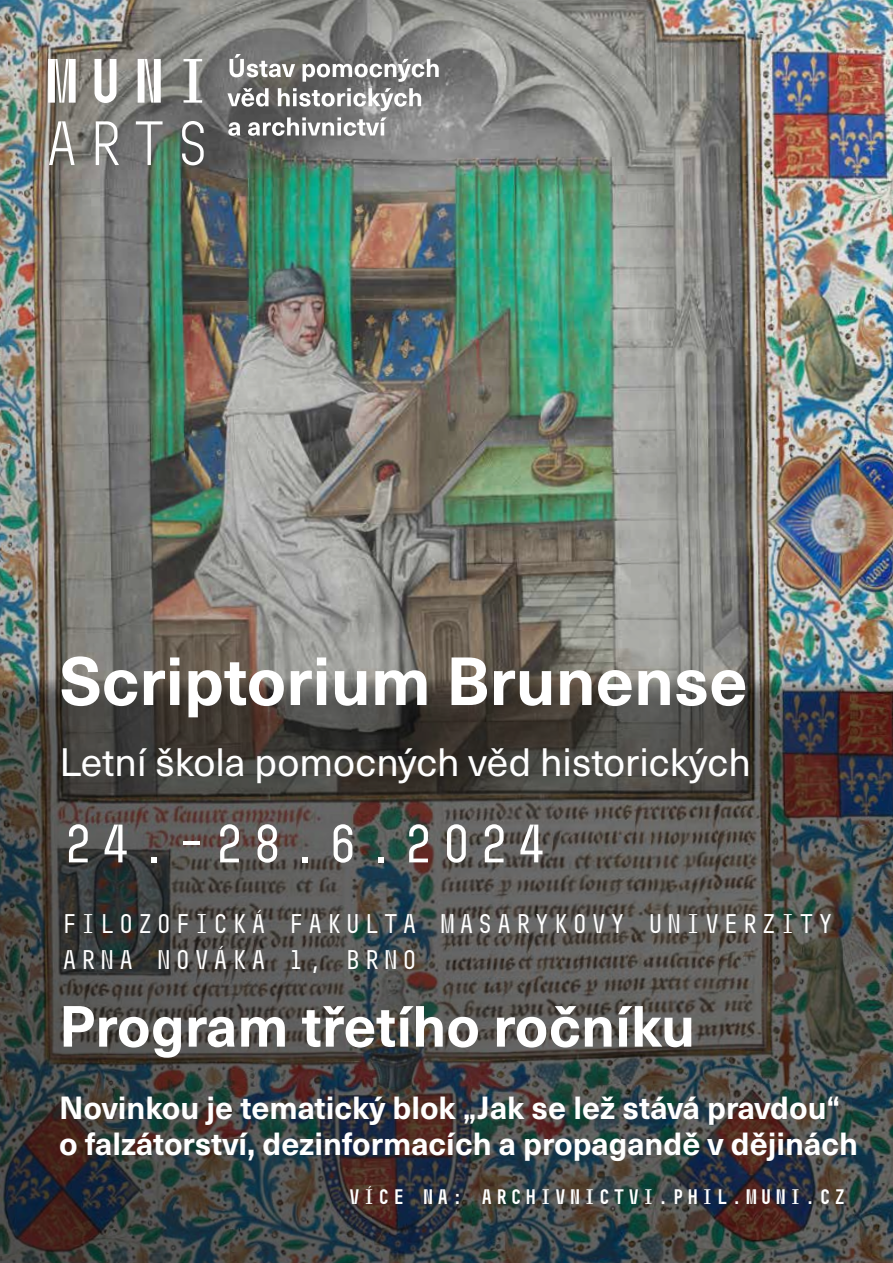
<style>
.page{position:relative;width:893px;height:1263px;background:#fff}
.page>*{position:absolute;margin:0;border:0;box-sizing:border-box;transform-origin:0 0}
.t1{font:700 66.75px "Neue Haas Unica Pro";color:#fff}
.t2{font:700 57px "Neue Haas Unica Pro";color:#fff}
.t3{font:500 54px "Muni";color:#fff}
.t4{font:39px "Neue Haas Unica Pro";color:#fff}
.t5{font:700 31.5px/36px "Neue Haas Unica Pro";color:#fff}
.t6{font:500 27px/36px "Muni";color:#fff}
.t7{font:700 21px "Muni";color:#fff}
</style>
<div class="page">
<img style="left:0;top:0;width:893px;height:679px">
<svg style="left:0;top:679px;width:893px;height:584px;background:#464645"></svg>
<svg style="left:48px;top:59px;width:28px;height:44px"></svg>
<svg style="left:95px;top:59px;width:21px;height:44px"></svg>
<svg style="left:138px;top:59px;width:23px;height:44px"></svg>
<svg style="left:184px;top:59px;width:18px;height:44px"></svg>
<svg style="left:49px;top:121px;width:26px;height:44px"></svg>
<svg style="left:96px;top:121px;width:23px;height:44px"></svg>
<svg style="left:136px;top:121px;width:27px;height:44px"></svg>
<svg style="left:182px;top:121px;width:22px;height:44px"></svg>
<svg style="left:230px;top:54px;width:65px;height:23px"></svg>
<svg style="left:303px;top:59px;width:136px;height:23px"></svg>
<svg style="left:227px;top:88px;width:42px;height:19px"></svg>
<svg style="left:278px;top:88px;width:143px;height:23px"></svg>
<svg style="left:228px;top:122px;width:12px;height:14px"></svg>
<svg style="left:248px;top:117px;width:139px;height:19px"></svg>
<h1 class="t1" style="left:60px;top:640px;width:689px">Scriptorium Brunense</h1>
<p class="t4" style="left:59px;top:739px;width:693px">Letní škola pomocných věd historických</p>
<h3 class="t3" style="left:59px;top:814px;width:493px">24.-28.6.2024</h3>
<p class="t6" style="left:60px;top:906px;width:776px">FILOZOFICKÁ FAKULTA MASARYKOVY UNIVERZITY<br>ARNA NOVÁKA 1, BRNO</p>
<h2 class="t2" style="left:59px;top:991px;width:638px">Program třetího ročníku</h2>
<p class="t5" style="left:59px;top:1090px;width:800px">Novinkou je tematický blok „Jak se lež stává pravdou“ o falzátorství, dezinformacích a propagandě v dějinách</p>
<p class="t7" style="left:347px;top:1185px;width:501px">VÍCE NA: ARCHIVNICTVI.PHIL.MUNI.CZ</p>
</div>
